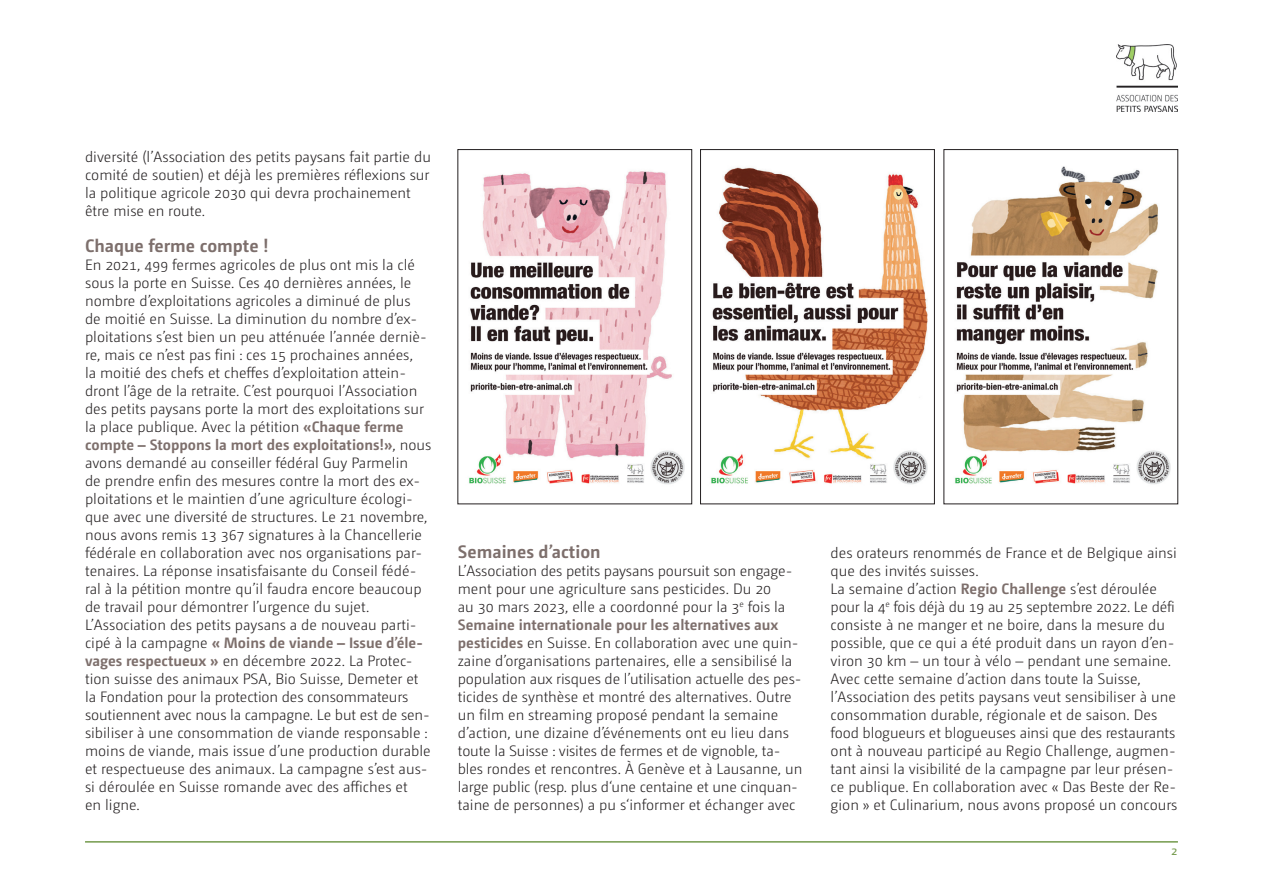
<style>
.page{position:relative;width:1263px;height:893px;background:#fff}
.page>*{position:absolute;margin:0;border:0;box-sizing:border-box;transform-origin:0 0}
.t1{font:700 18px "Camingo Dos";color:#7d6f6c}
.t2{font:300 15px/18px "Camingo Dos Pro";color:#231f20}
.t3{font:700 15px "Camingo Dos";color:#7d6f6c}
.t4{font:12px "Camingo Dos Pro";color:#749a4c}
.s1{font-family:"Camingo Dos";font-weight:700;color:#7d6f6c}
.s2{font-family:"Camingo Dos Pro";font-weight:300;color:#231f20}
</style>
<div class="page">
<img style="left:1116px;top:45px;width:62px;height:67px">
<hr style="left:85px;top:841px;width:1093px;height:2px;background:#749a4c">
<img style="left:469px;top:171px;width:216px;height:313px">
<div style="left:458px;top:149px;width:234px;height:355px;border:1px solid #231f20"></div>
<img style="left:711px;top:167px;width:217px;height:317px">
<div style="left:700px;top:149px;width:234px;height:355px;border:1px solid #231f20"></div>
<img style="left:955px;top:166px;width:216px;height:318px">
<p class="t2" style="left:85px;top:148px;width:347px">diversité (l’Association des petits paysans fait partie du comité de soutien) et déjà les premières réflexions sur la politique agricole 2030 qui devra prochainement être mise en route.</p>
<p class="t1" style="left:85px;top:235px;width:185px">Chaque ferme compte !</p>
<p class="t2" style="left:85px;top:256px;width:343px">En 2021, 499 fermes agricoles de plus ont mis la clé sous la porte en Suisse. Ces 40 dernières années, le nombre d’exploitations agricoles a diminué de plus de moitié en Suisse. La diminution du nombre d’ex&shy;ploitations s’est bien un peu atténuée l’année derniè&shy;re, mais ce n’est pas fini : ces 15 prochaines années, la moitié des chefs et cheffes d’exploitation attein&shy;dront l’âge de la retraite. C’est pourquoi l’Association des petits paysans porte la mort des exploitations sur la place publique. Avec la pétition <span class="s1">«Chaque ferme</span></p>
<p class="t3" style="left:85px;top:436px;width:348px">compte – Stoppons la mort des exploitations!»<span class="s2">, nous</span></p>
<p class="t2" style="left:85px;top:454px;width:344px">avons demandé au conseiller fédéral Guy Parmelin de prendre enfin des mesures contre la mort des ex&shy;ploitations et le maintien d’une agriculture écologi&shy;que avec une diversité de structures. Le 21 novembre, nous avons remis 13 367 signatures à la Chancellerie fédérale en collaboration avec nos organisations par&shy;tenaires. La réponse insatisfaisante du Conseil fédé&shy;ral à la pétition montre qu’il faudra encore beaucoup de travail pour démontrer l’urgence du sujet.<br>L’Association des petits paysans a de nouveau parti-</p>
<p class="t3" style="left:85px;top:634px;width:339px"><span class="s2">cipé à la campagne</span> « Moins de viande – Issue d’éle-</p>
<p class="t2" style="left:85px;top:652px;width:347px"><span class="s1">vages respectueux »</span> en décembre 2022. La Protec&shy;tion suisse des animaux PSA, Bio Suisse, Demeter et la Fondation pour la protection des consommateurs soutiennent avec nous la campagne. Le but est de sen&shy;sibiliser à une consommation de viande responsable : moins de viande, mais issue d’une production durable et respectueuse des animaux. La campagne s’est aus&shy;si déroulée en Suisse romande avec des affiches et<br>en ligne.</p>
<p class="t1" style="left:458px;top:541px;width:144px">Semaines d’action</p>
<p class="t2" style="left:458px;top:562px;width:336px">L’Association des petits paysans poursuit son engage&shy;ment pour une agriculture sans pesticides. Du 20<br>au 30 mars 2023, elle a coordonné pour la 3<sup>e</sup> fois la</p>
<p class="t3" style="left:458px;top:616px;width:322px">Semaine internationale pour les alternatives aux</p>
<p class="t2" style="left:458px;top:634px;width:346px"><span class="s1">pesticides</span> en Suisse. En collaboration avec une quin&shy;zaine d’organisations partenaires, elle a sensibilisé la population aux risques de l’utilisation actuelle des pes-- ticides de synthèse et montré des alternatives. Outre un film en streaming proposé pendant la semaine d’action, une dizaine d’événements ont eu lieu dans toute la Suisse : visites de fermes et de vignoble, ta&shy;bles rondes et rencontres. À Genève et à Lausanne, un large public (resp. plus d‘une centaine et une cinquan&shy;taine de personnes) a pu s‘informer et échanger avec</p>
<p class="t2" style="left:831px;top:544px;width:348px">des orateurs renommés de France et de Belgique ainsi que des invités suisses.<br>La semaine d’action <span class="s1">Regio Challenge</span> s’est déroulée pour la 4<sup>e</sup> fois déjà du 19 au 25 septembre 2022. Le défi consiste à ne manger et ne boire, dans la mesure du possible, que ce qui a été produit dans un rayon d’en&shy;viron 30 km – un tour à vélo – pendant une semaine.<br>Avec cette semaine d’action dans toute la Suisse, l’Association des petits paysans veut sensibiliser à une consommation durable, régionale et de saison. Des food blogueurs et blogueuses ainsi que des restaurants ont à nouveau participé au Regio Challenge, augmen&shy;tant ainsi la visibilité de la campagne par leur présen&shy;ce publique. En collaboration avec « Das Beste der Re&shy;gion » et Culinarium, nous avons proposé un concours</p>
<p class="t4" style="left:1171px;top:844px;width:8px">2</p>
</div>
